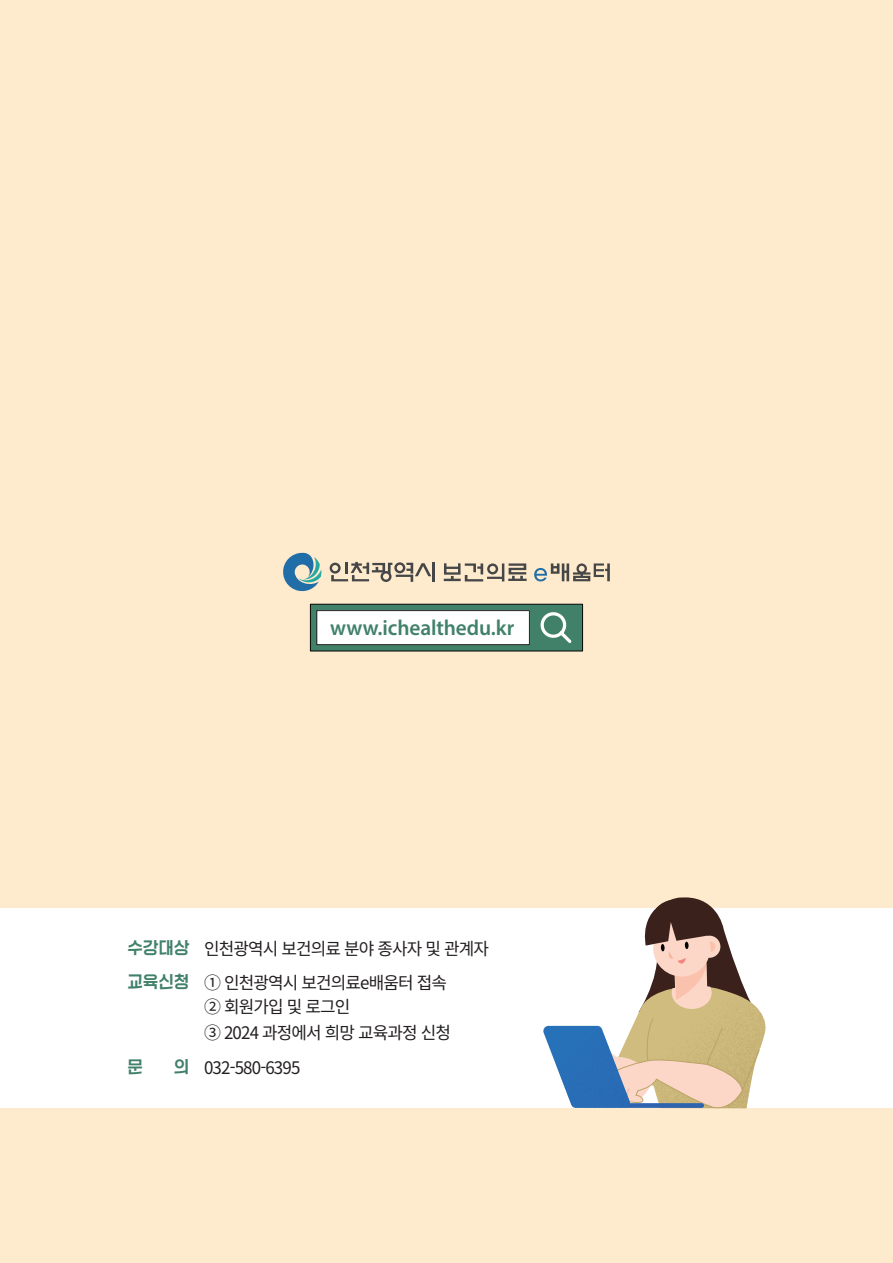
<style>
.page{position:relative;width:893px;height:1263px;background:#feeacc}
.page>*{position:absolute;margin:0;border:0;box-sizing:border-box;transform-origin:0 0}
.t1{font:600 21.75px "Myriad Pro";letter-spacing:-.005em;color:#41816a}
.t2{font:17.25px/34px "Noto Sans CJ Kkr";letter-spacing:-.05em;color:#231f20}
.t3{font:17.25px "Wavve PADO";color:#41816a}
.s1{font-family:"Wavve PADO";color:#41816a}
</style>
<div class="page">
<div style="left:0;top:908px;width:893px;height:200px;background:#fff"></div>
<svg style="left:543px;top:897px;width:223px;height:212px"></svg>
<svg style="left:283px;top:552px;width:39px;height:40px"></svg>
<hr style="left:432px;top:563px;width:3px;height:19px;background:#454647">
<svg style="left:330px;top:562px;width:101px;height:20px"></svg>
<svg style="left:444px;top:563px;width:83px;height:18px"></svg>
<svg style="left:534px;top:563px;width:76px;height:18px"></svg>
<div style="left:310px;top:604px;width:273px;height:47px;background:#41816a;border:1px solid #030303"></div>
<div style="left:317px;top:611px;width:212px;height:34px;background:#fff"></div>
<div style="left:316px;top:610px;width:214px;height:35px;border:1px solid #231f20"></div>
<svg style="left:540px;top:612px;width:32px;height:31px"></svg>
<p class="t1" style="left:330px;top:614px;width:186px">www.ichealthedu.kr</p>
<p class="t2" style="left:128px;top:932px;width:363px"><span class="s1">수강대상</span> 인천광역시 보건의료 분야 종사자 및 관계자 <span class="s1">교육신청</span> ① 인천광역시 보건의료e배움터 접속</p>
<p class="t2" style="left:204px;top:994px;width:248px;line-height:25.5px">② 회원가입 및 로그인<br>③ 2024 과정에서 희망 교육과정 신청</p>
<p class="t3" style="left:128px;top:1057px;width:17px">문</p>
<p class="t2" style="left:174px;top:1051px;width:128px"><span class="s1">의</span> 032-580-6395</p>
</div>
